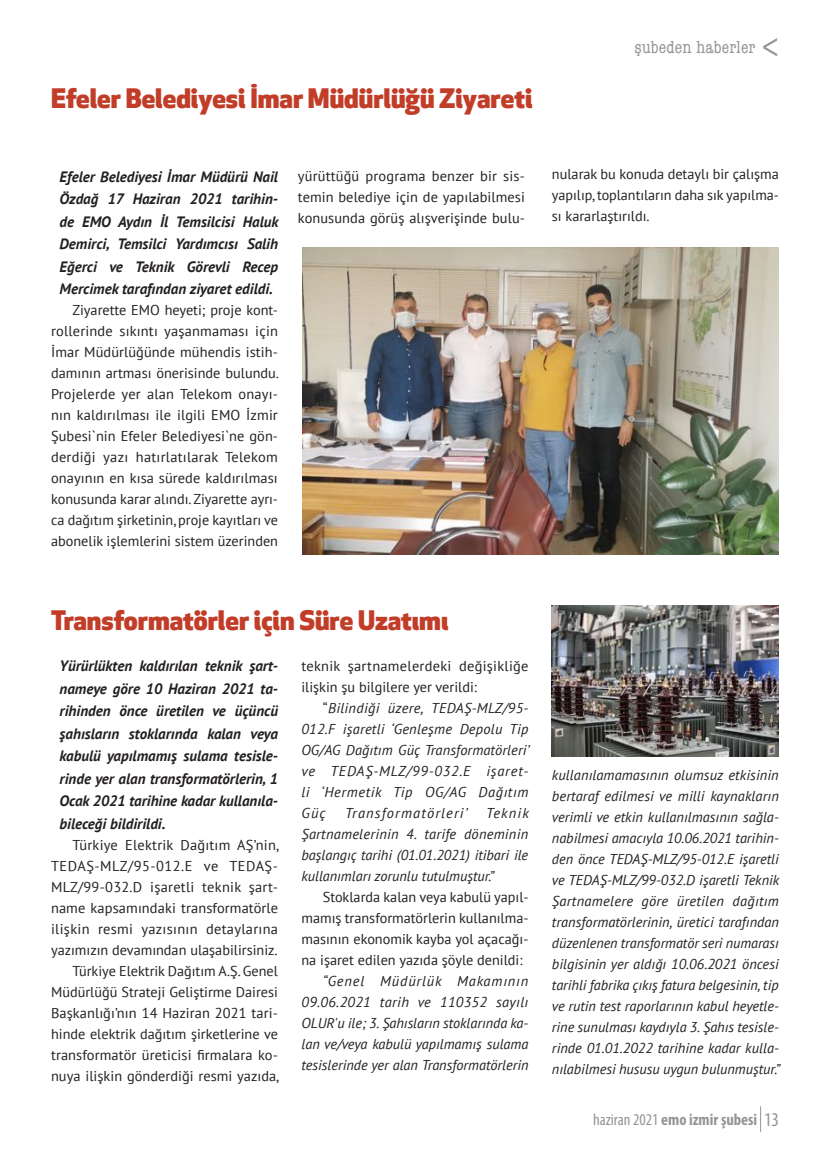
<style>
.page{position:relative;width:830px;height:1170px;background:#fff}
.page>*{position:absolute;margin:0;border:0;box-sizing:border-box;transform-origin:0 0}
.t1{font:800 26.25px "Apex New";color:#c23d28}
.t2{font:condensed 18px "American Typewriter";letter-spacing:.01em;color:#939598}
.t3{font:700 condensed 16.5px "Myriad Pro";color:#939598}
.t4{font:italic 700 15px/22.5px "PT Sans";color:#231f20;text-align:justify}
.t5{font:14.25px/21px "PT Sans";color:#231f20;text-align:justify}
.t6{font:italic 14.25px/21px "PT Sans";color:#231f20;text-align:justify}
.t7{font:14.25px/21px "PT Sans";letter-spacing:.02em;color:#231f20}
.t8{font:italic 14.25px "PT Sans";letter-spacing:.08em;color:#231f20}
.s1{font-style:normal}
.s2{font-weight:400}
.s3{font-weight:400;font-size:19.5px}
</style>
<div class="page">
<img style="left:551px;top:605px;width:227px;height:151px">
<img style="left:302px;top:247px;width:476px;height:307px">
<h1 class="t1" style="left:51px;top:80px;width:482px">Efeler Belediyesi İmar Müdürlüğü Ziyareti</h1>
<p class="t2" style="left:634px;top:37px;width:123px">şubeden haberler</p>
<p class="t4" style="left:60px;top:166px;width:220px">Efeler Belediyesi İmar Müdürü Nail Özdağ 17 Haziran 2021 tarihin&shy;de EMO Aydın İl Temsilcisi Haluk Demirci, Temsilci Yardımcısı Salih Eğerci ve Teknik Görevli Recep Mercimek tarafından ziyaret edildi.</p>
<p class="t5" style="left:51px;top:300px;width:229px;text-indent:21px">Ziyarette EMO heyeti; proje kont&shy;rollerinde sıkıntı yaşanmaması için İmar Müdürlüğünde mühendis istih&shy;damının artması önerisinde bulundu.<br>Projelerde yer alan Telekom onayı&shy;nın kaldırılması ile ilgili EMO İzmir Şubesi`nin Efeler Belediyesi`ne gön&shy;derdiği yazı hatırlatılarak Telekom onayının en kısa sürede kaldırılması konusunda karar alındı. Ziyarette ayrı&shy;ca dağıtım şirketinin, proje kayıtları ve abonelik işlemlerini sistem üzerinden</p>
<p class="t5" style="left:298px;top:166px;width:228px">yürüttüğü programa benzer bir sis&shy;temin belediye için de yapılabilmesi konusunda görüş alışverişinde bulu-</p>
<p class="t5" style="left:551px;top:164px;width:228px">nularak bu konuda detaylı bir çalışma yapılıp, toplantıların daha sık yapılma&shy;sı kararlaştırıldı.</p>
<h1 class="t1" style="left:51px;top:602px;width:398px">Transformatörler için Süre Uzatımı</h1>
<p class="t4" style="left:60px;top:655px;width:220px">Yürürlükten kaldırılan teknik şart&shy;nameye göre 10 Haziran 2021 ta&shy;rihinden önce üretilen ve üçüncü şahısların stoklarında kalan veya kabulü yapılmamış sulama tesisle&shy;rinde yer alan transformatörlerin, 1<br>Ocak 2021 tarihine kadar kullanıla&shy;bileceği bildirildi.</p>
<p class="t5" style="left:51px;top:834px;width:229px;text-align:right">Türkiye Elektrik Dağıtım AŞ’nin, TEDAŞ-MLZ/95-012.E ve TEDAŞ-MLZ/99-032.D işaretli teknik şart&shy;name kapsamındaki transformatörle ilişkin resmi yazısının detaylarına yazımızın devamından ulaşabilirsiniz.<br>Türkiye Elektrik Dağıtım A.Ş. Genel Müdürlüğü Strateji Geliştirme Dairesi Başkanlığı’nın 14 Haziran 2021 tari&shy;hinde elektrik dağıtım şirketlerine ve transformatör üreticisi firmalara ko&shy;nuya ilişkin gönderdiği resmi yazıda,</p>
<p class="t7" style="left:301px;top:655px;width:228px">teknik şartnamelerdeki değişikliğe ilişkin şu bilgilere yer verildi:</p>
<p class="t6" style="left:301px;top:697px;width:229px;text-indent:21px"><span class="s1">“</span>Bilindiği üzere, TEDAŞ-MLZ/95- 012.F işaretli ‘Genleşme Depolu Tip OG/AG Dağıtım Güç Transformatörleri’ ve TEDAŞ-MLZ/99-032.E işaret&shy;li ‘Hermetik Tip OG/AG Dağıtım Güç</p>
<p class="t8" style="left:345px;top:804px;width:124px">Transformatörleri’</p>
<p class="t6" style="left:301px;top:802px;width:229px;text-indent:185px">Teknik Şartnamelerinin 4. tarife döneminin başlangıç tarihi (01.01.2021) itibari ile kullanımları zorunlu tutulmuştur.”</p>
<p class="t5" style="left:301px;top:886px;width:228px;text-indent:21px">Stoklarda kalan veya kabulü yapıl&shy;mamış transformatörlerin kullanılma&shy;masının ekonomik kayba yol açacağı&shy;na işaret edilen yazıda şöyle denildi:</p>
<p class="t6" style="left:301px;top:970px;width:228px;text-indent:21px">“Genel Müdürlük Makamının 09.06.2021 tarih ve 110352 sayılı OLUR'u ile; 3. Şahısların stoklarında ka&shy;lan ve/veya kabulü yapılmamış sulama tesislerinde yer alan Transformatörlerin</p>
<p class="t6" style="left:551px;top:765px;width:229px">kullanılamamasının olumsuz etkisinin bertaraf edilmesi ve milli kaynakların verimli ve etkin kullanılmasının sağla&shy;nabilmesi amacıyla 10.06.2021 tarihin&shy;den önce TEDAŞ-MLZ/95-012.E işaretli ve TEDAŞ-MLZ/99-032.D işaretli Teknik Şartnamelere göre üretilen dağıtım transformatörlerinin, üretici tarafından düzenlenen transformatör seri numarası bilgisinin yer aldığı 10.06.2021 öncesi tarihli fabrika çıkış fatura belgesinin, tip ve rutin test raporlarının kabul heyetle&shy;rine sunulması kaydıyla 3. Şahıs tesisle&shy;rinde 01.01.2022 tarihine kadar kulla&shy;nılabilmesi hususu uygun bulunmuştur.”</p>
<p class="t3" style="left:592px;top:1109px;width:187px"><span class="s2">haziran 2021</span> emo izmir şubesi <span class="s3">13</span></p>
</div>
